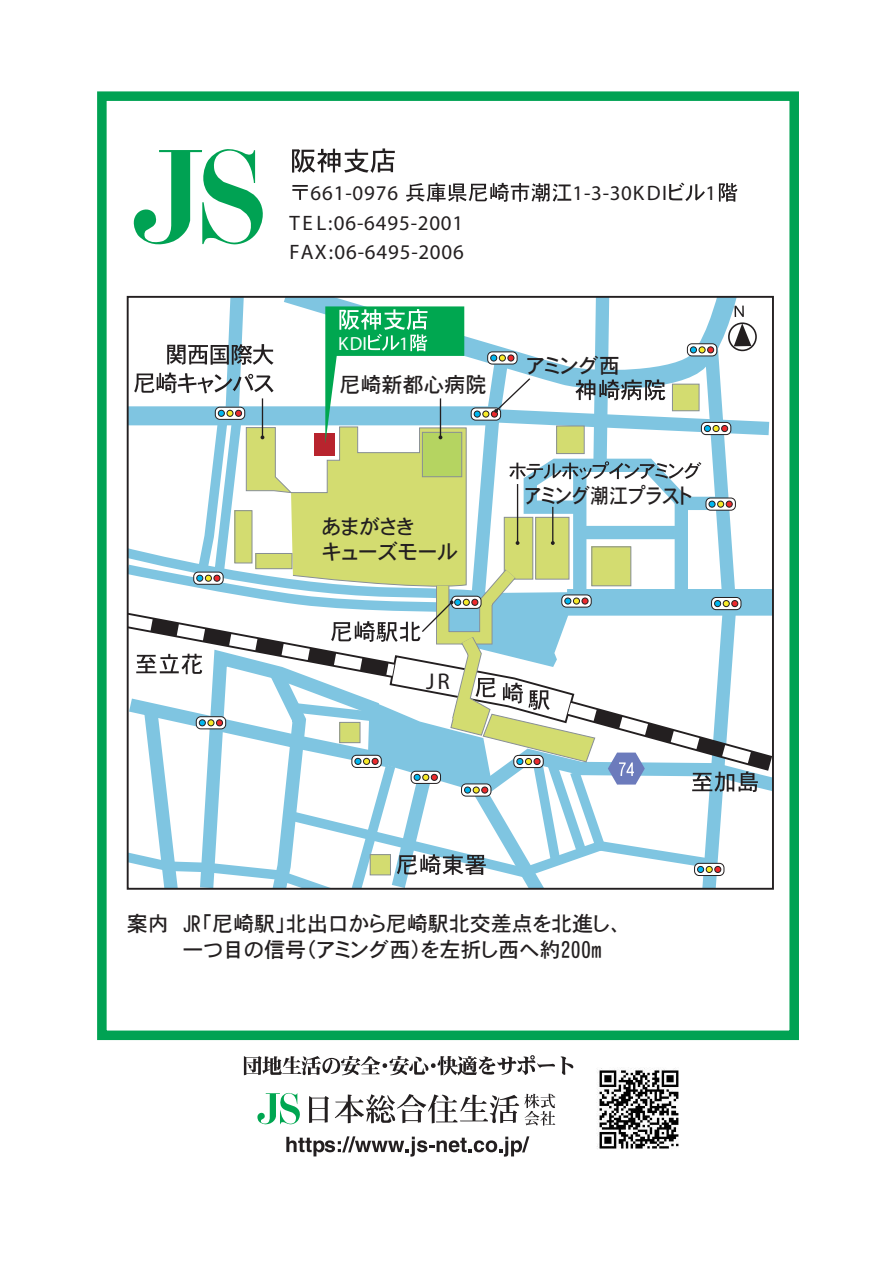
<style>
.page{position:relative;width:893px;height:1263px;background:#fff}
.page>*{position:absolute;margin:0;border:0;box-sizing:border-box;transform-origin:0 0}
.t1{font:22.8px "Myriad";color:#231f20}
.t2{font:21px/25.5px "HGP Heisei Kakugothictai W5";color:#231f20}
.t3{font:21px/29.7px "Myriad";letter-spacing:.045em;color:#231f20}
.t4{font:21px "HGP Heisei Kakugothictai W5";color:#231f20;scale:.9 1}
.t5{font:19.05px "Myriad";color:#fff}
</style>
<div class="page">
<div style="left:97px;top:91px;width:702px;height:949px;border:10px solid #00a253"></div>
<svg style="left:133px;top:149px;width:130px;height:96px"></svg>
<svg style="left:292px;top:148px;width:103px;height:25px"></svg>
<svg style="left:292px;top:185px;width:16px;height:15px"></svg>
<svg style="left:406px;top:183px;width:165px;height:19px"></svg>
<svg style="left:669px;top:183px;width:36px;height:18px"></svg>
<svg style="left:719px;top:183px;width:18px;height:19px"></svg>
<svg style="left:128px;top:297px;width:645px;height:592px"></svg>
<svg style="left:257px;top:1093px;width:43px;height:32px"></svg>
<svg style="left:309px;top:1096px;width:20px;height:27px"></svg>
<svg style="left:335px;top:1094px;width:220px;height:32px"></svg>
<svg style="left:244px;top:1055px;width:329px;height:21px"></svg>
<svg style="left:286px;top:1136px;width:243px;height:21px"></svg>
<img style="left:597px;top:1068px;width:82px;height:81px">
<p class="t3" style="left:310px;top:179px;width:89px">661-0976</p>
<p class="t3" style="left:572px;top:179px;width:96px">1-3-30KDI</p>
<p class="t3" style="left:705px;top:179px;width:12px">1</p>
<p class="t3" style="left:289px;top:209px;width:176px">TE L:06-6495-2001<br>FAX:06-6495-2006</p>
<p class="t5" style="left:338px;top:334px;width:31px">KDI</p>
<p class="t5" style="left:399px;top:334px;width:11px">1</p>
<p class="t2" style="left:339px;top:371px;width:148px">尼崎新都心病院</p>
<p class="t2" style="left:322px;top:514px;width:138px">あまがさき<br>キューズモール</p>
<p class="t2" style="left:526px;top:353px;width:95px">アミング西</p>
<p class="t4" style="left:525px;top:484px;width:187px">アミング潮江プラスト</p>
<p class="t1" style="left:426px;top:670px;width:25px">JR</p>
<p class="t2" style="left:183px;top:911px;width:443px;text-indent:-56px">案内　JR「尼崎駅」北出口から尼崎駅北交差点を北進し、一つ目の信号（アミング西）を左折し西へ約200m</p>
</div>
